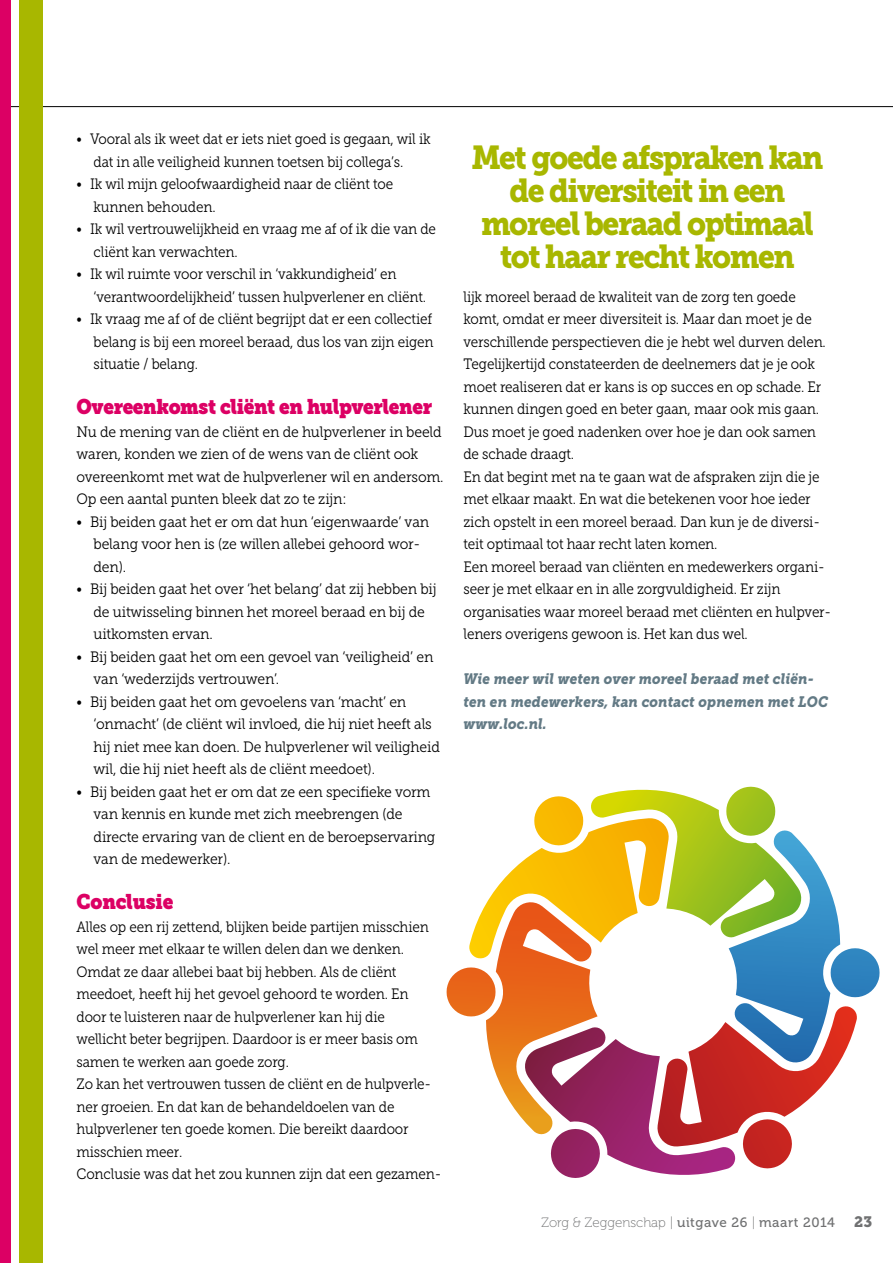
<style>
.page{position:relative;width:893px;height:1263px;background:#fff}
.page>*{position:absolute;margin:0;border:0;box-sizing:border-box;transform-origin:0 0}
.t1{font:33px/33px "Museo Slab 900";letter-spacing:-.05em;color:#a8b700;text-align:center;scale:.91 1}
.t2{font:21px "Museo Slab";letter-spacing:-.02em;color:#dc0064;scale:.9 1}
.t3{font:15px/22.5px "Museo Slab 300";letter-spacing:-.01em;color:#000;scale:.9 1}
.t4{font:15px/22.5px "Museo Slab 300";letter-spacing:-.01em;color:#000;scale:.93 1}
.t5{font:italic 15px/22.5px "Museo Slab 900";letter-spacing:.01em;color:#637a85;scale:.9 1}
.t6{font:15px "Museo Slab 900";color:#707172}
.t7{font:13.5px "Museo 100";color:#707172}
.s1{font-family:"Museo 500"}
</style>
<div class="page">
<hr style="left:0;top:106px;width:893px;height:1px;background:#000">
<div style="left:19px;top:0;width:24px;height:1263px;background:#a8b700"></div>
<div style="left:0;top:0;width:11px;height:1263px;background:#dc0064"></div>
<svg style="left:447px;top:787px;width:433px;height:391px"></svg>
<p class="t3" style="left:94px;top:128px;width:376px;text-indent:-17px">• Vooral als ik weet dat er iets niet goed is gegaan, wil ik dat in alle veiligheid kunnen toetsen bij collega’s.</p>
<p class="t3" style="left:94px;top:173px;width:335px;text-indent:-17px">• Ik wil mijn geloofwaardigheid naar de cliënt toe kunnen behouden.</p>
<p class="t3" style="left:94px;top:218px;width:382px;text-indent:-17px">• Ik wil vertrouwelijkheid en vraag me af of ik die van de cliënt kan verwachten.</p>
<p class="t3" style="left:94px;top:263px;width:371px;text-indent:-17px">• Ik wil ruimte voor verschil in ‘vakkundigheid’ en ‘verantwoordelijkheid’ tussen hulpverlener en cliënt.</p>
<p class="t3" style="left:94px;top:308px;width:379px;text-align:justify;text-indent:-17px">• Ik vraag me af of de cliënt begrijpt dat er een collectief belang is bij een moreel beraad, dus los van zijn eigen situatie / belang.</p>
<h2 class="t2" style="left:77px;top:394px;width:396px">Overeenkomst cliënt en hulpverlener</h2>
<p class="t4" style="left:77px;top:420px;width:396px">Nu de mening van de cliënt en de hulpverlener in beeld waren, konden we zien of de wens van de cliënt ook overeenkomt met wat de hulpverlener wil en andersom.<br>Op een aantal punten bleek dat zo te zijn:</p>
<p class="t4" style="left:94px;top:510px;width:362px;text-indent:-17px">• Bij beiden gaat het er om dat hun ‘eigenwaarde’ van belang voor hen is (ze willen allebei gehoord wor&shy;den).</p>
<p class="t4" style="left:94px;top:578px;width:370px;text-indent:-17px">• Bij beiden gaat het over ‘het belang’ dat zij hebben bij de uitwisseling binnen het moreel beraad en bij de uitkomsten ervan.</p>
<p class="t4" style="left:94px;top:645px;width:367px;text-indent:-17px">• Bij beiden gaat het om een gevoel van ‘veiligheid’ en van ‘wederzijds vertrouwen’.</p>
<p class="t4" style="left:94px;top:690px;width:374px;text-indent:-17px">• Bij beiden gaat het om gevoelens van ‘macht’ en ‘onmacht’ (de cliënt wil invloed, die hij niet heeft als hij niet mee kan doen. De hulpverlener wil veiligheid wil, die hij niet heeft als de cliënt meedoet).</p>
<p class="t4" style="left:94px;top:780px;width:369px;text-indent:-17px">• Bij beiden gaat het er om dat ze een specifieke vorm van kennis en kunde met zich meebrengen (de directe ervaring van de client en de beroepservaring van de medewerker).</p>
<h2 class="t2" style="left:77px;top:889px;width:109px">Conclusie</h2>
<p class="t3" style="left:77px;top:915px;width:407px">Alles op een rij zettend, blijken beide partijen misschien wel meer met elkaar te willen delen dan we denken.<br>Omdat ze daar allebei baat bij hebben. Als de cliënt meedoet, heeft hij het gevoel gehoord te worden. En door te luisteren naar de hulpverlener kan hij die<br>wellicht beter begrijpen. Daardoor is er meer basis om samen te werken aan goede zorg.<br>Zo kan het vertrouwen tussen de cliënt en de hulpverle&shy;ner groeien. En dat kan de behandeldoelen van de hulpverlener ten goede komen. Die bereikt daardoor misschien meer.<br>Conclusie was dat het zou kunnen zijn dat een gezamen-</p>
<h1 class="t1" style="left:471px;top:141px;width:388px">Met goede afspraken kan de diversiteit in een moreel beraad optimaal tot haar recht komen</h1>
<p class="t3" style="left:463px;top:285px;width:410px">lijk moreel beraad de kwaliteit van de zorg ten goede komt, omdat er meer diversiteit is. Maar dan moet je de verschillende perspectieven die je hebt wel durven delen.<br>Tegelijkertijd constateerden de deelnemers dat je je ook moet realiseren dat er kans is op succes en op schade. Er kunnen dingen goed en beter gaan, maar ook mis gaan.<br>Dus moet je goed nadenken over hoe je dan ook samen de schade draagt.<br>En dat begint met na te gaan wat de afspraken zijn die je met elkaar maakt. En wat die betekenen voor hoe ieder zich opstelt in een moreel beraad. Dan kun je de diversi&shy;teit optimaal tot haar recht laten komen.<br>Een moreel beraad van cliënten en medewerkers organi&shy;seer je met elkaar en in alle zorgvuldigheid. Er zijn organisaties waar moreel beraad met cliënten en hulpver&shy;leners overigens gewoon is. Het kan dus wel.</p>
<p class="t5" style="left:463px;top:668px;width:407px">Wie meer wil weten over moreel beraad met cliën&shy;ten en medewerkers, kan contact opnemen met LOC www.loc.nl.</p>
<p class="t7" style="left:541px;top:1215px;width:295px">Zorg &amp; Zeggenschap | <span class="s1">uitgave 26</span> | <span class="s1">maart 2014</span></p>
<p class="t6" style="left:854px;top:1213px;width:19px">23</p>
</div>
